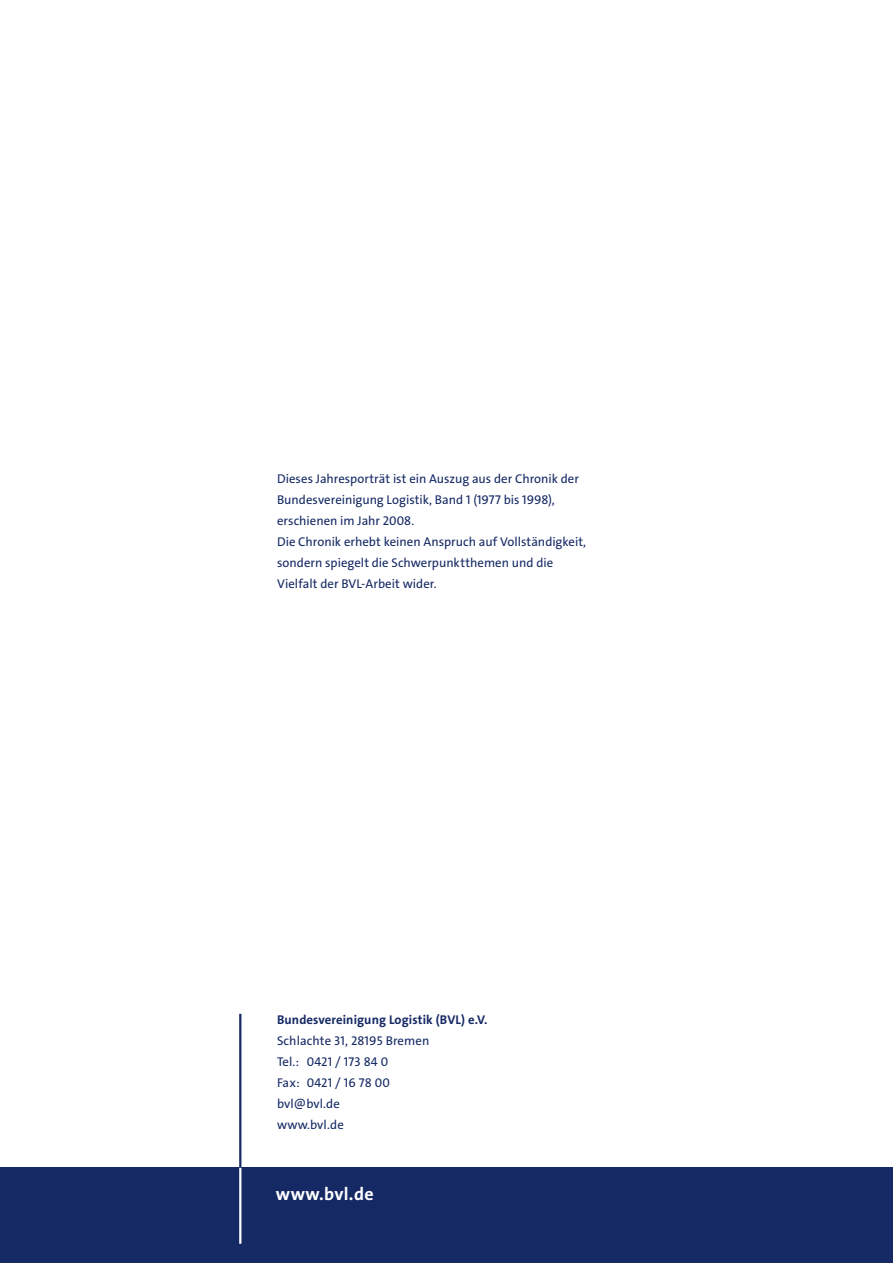
<style>
.page{position:relative;width:893px;height:1263px;background:#fff}
.page>*{position:absolute;margin:0;border:0;box-sizing:border-box;transform-origin:0 0}
.t1{font:18px "The Sans LP7 Bld";color:#fff}
.t2{font:12.75px/21px "The Sans LP5 Plain";color:#152964}
.t3{font:12.75px "The Sans LP7 Bld";letter-spacing:.01em;color:#152964}
</style>
<div class="page">
<div style="left:0;top:1167px;width:893px;height:96px;background:#152964"></div>
<hr style="left:239px;top:1167px;width:2px;height:77px;background:#fff">
<hr style="left:239px;top:1014px;width:2px;height:153px;background:#152964">
<p class="t2" style="left:277px;top:468px;width:311px">Dieses Jahresporträt ist ein Auszug aus der Chronik der Bundesvereinigung Logistik, Band 1 (1977 bis 1998), erschienen im Jahr 2008.<br>Die Chronik erhebt keinen Anspruch auf Vollständigkeit, sondern spiegelt die Schwerpunktthemen und die Vielfalt der BVL-Arbeit wider.</p>
<p class="t3" style="left:277px;top:1011px;width:212px">Bundesvereinigung Logistik (BVL) e.V.</p>
<p class="t2" style="left:277px;top:1030px;width:154px">Schlachte 31, 28195 Bremen<br>Tel.: 0421 / 173 84 0<br>Fax: 0421 / 16 78 00 bvl@bvl.de<br>www.bvl.de</p>
<h1 class="t1" style="left:276px;top:1182px;width:99px">www.bvl.de</h1>
</div>
